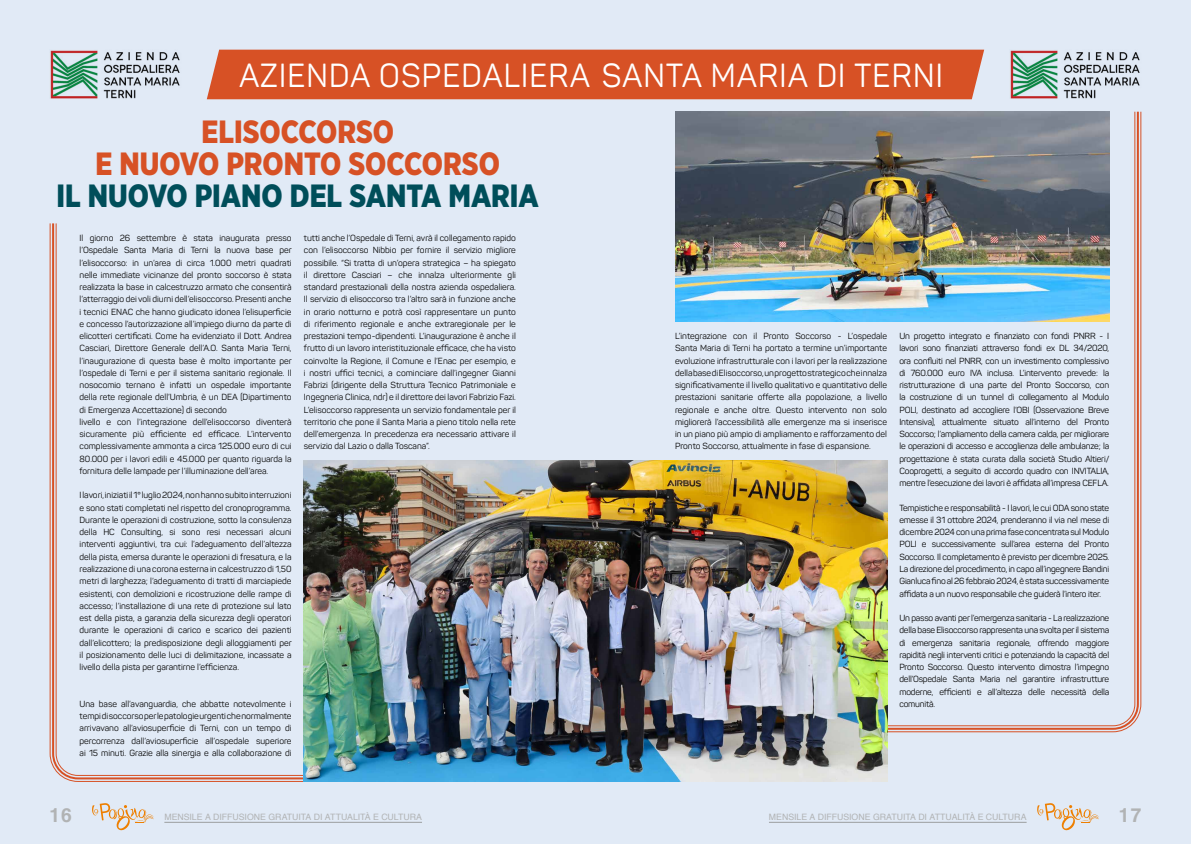
<style>
.page{position:relative;width:1191px;height:844px;background:#fff}
.page>*{position:absolute;margin:0;border:0;box-sizing:border-box;transform-origin:0 0}
.t1{font:32.9px "Panton";letter-spacing:.04em;color:#fff;scale:.95 1}
.t2{font:900 32.11px/32.4px "Gotham Narrow";color:#d75125;text-align:center;scale:.93 1}
.t3{font:900 32.11px "Gotham Narrow";color:#004e5a;scale:.93 1}
.t4{font:700 19.25px "Helvetica";color:#b1b3b4}
.t5{font:8.75px/12.2px "Panton";color:#050505;text-align:justify}
.t6{font:8.75px "Helvetica";letter-spacing:-.005em;color:#b1b3b4}
</style>
<div class="page">
<div style="left:0;top:0;width:1191px;height:843px;background:#e1eaf6"></div>
<img style="left:1010px;top:50px;width:130px;height:49px">
<div style="left:207px;top:50px;width:777px;height:49px;background:#d75125"></div>
<img style="left:50px;top:50px;width:130px;height:49px">
<svg style="left:49px;top:223px;width:286px;height:559px"></svg>
<svg style="left:855px;top:111px;width:284px;height:619px;background:#db9582"></svg>
<svg style="left:856px;top:111px;width:279px;height:615px"></svg>
<img style="left:304px;top:460px;width:583px;height:321px">
<img style="left:675px;top:112px;width:434px;height:210px">
<svg style="left:92px;top:803px;width:62px;height:27px"></svg>
<svg style="left:1037px;top:803px;width:62px;height:27px"></svg>
<hr style="left:164px;top:821px;width:258px;height:1px;background:#9c9e9f">
<hr style="left:769px;top:821px;width:257px;height:1px;background:#9c9e9f">
<h1 class="t1" style="left:239px;top:55px;width:742px">AZIENDA OSPEDALIERA SANTA MARIA DI TERNI</h1>
<h2 class="t2" style="left:96px;top:115px;width:436px">ELISOCCORSO<br>E NUOVO PRONTO SOCCORSO</h2>
<h2 class="t3" style="left:57px;top:175px;width:520px">IL NUOVO PIANO DEL SANTA MARIA</h2>
<p class="t5" style="left:80px;top:232px;width:214px;text-align:left">Il giorno 26 settembre è stata inaugurata presso l’Ospedale Santa Maria di Terni la nuova base per l’elisoccorso: in un’area di circa 1.000 metri quadrati nelle immediate vicinanze del pronto soccorso è stata realizzata la base in calcestruzzo armato che consentirà l’atterraggio dei voli diurni dell’elisoccorso. Presenti anche i tecnici ENAC che hanno giudicato idonea l’elisuperficie e concesso l’autorizzazione all’impiego diurno da parte di elicotteri certificati. Come ha evidenziato il Dott. Andrea Casciari, Direttore Generale dell’A.O. Santa Maria Terni, l’inaugurazione di questa base è molto importante per l’ospedale di Terni e per il sistema sanitario regionale. Il nosocomio ternano è infatti un ospedale importante della rete regionale dell’Umbria, è un DEA (Dipartimento di Emergenza Accettazione) di secondo<br>livello e con l’integrazione dell’elisoccorso diventerà sicuramente più efficiente ed efficace. L’intervento complessivamente ammonta a circa 125.000 euro di cui 80.000 per i lavori edili e 45.000 per quanto riguarda la fornitura delle lampade per l’illuminazione dell’area.</p>
<p class="t5" style="left:80px;top:489px;width:214px">I lavori, iniziati il 1° luglio 2024, non hanno subito interruzioni e sono stati completati nel rispetto del cronoprogramma.<br>Durante le operazioni di costruzione, sotto la consulenza della HC Consulting, si sono resi necessari alcuni interventi aggiuntivi, tra cui: l’adeguamento dell’altezza della pista, emersa durante le operazioni di fresatura, e la realizzazione di una corona esterna in calcestruzzo di 1,50 metri di larghezza; l’adeguamento di tratti di marciapiede esistenti, con demolizioni e ricostruzione delle rampe di accesso; l’installazione di una rete di protezione sul lato est della pista, a garanzia della sicurezza degli operatori durante le operazioni di carico e scarico dei pazienti dall’elicottero; la predisposizione degli alloggiamenti per il posizionamento delle luci di delimitazione, incassate a livello della pista per garantirne l’efficienza.</p>
<p class="t5" style="left:80px;top:697px;width:213px">Una base all’avanguardia, che abbatte notevolmente i tempi di soccorso per le patologie urgenti che normalmente arrivavano all’aviosuperficie di Terni, con un tempo di percorrenza dall’aviosuperficie all’ospedale superiore ai 15 minuti. Grazie alla sinergia e alla collaborazione di</p>
<p class="t5" style="left:304px;top:232px;width:213px">tutti anche l’Ospedale di Terni, avrà il collegamento rapido con l’elisoccorso Nibbio per fornire il servizio migliore possibile. “Si tratta di un’opera strategica – ha spiegato il direttore Casciari – che innalza ulteriormente gli standard prestazionali della nostra azienda ospedaliera.<br>Il servizio di elisoccorso tra l’altro sarà in funzione anche in orario notturno e potrà così rappresentare un punto di riferimento regionale e anche extraregionale per le prestazioni tempo-dipendenti. L’inaugurazione è anche il frutto di un lavoro interistituzionale efficace, che ha visto coinvolte la Regione, il Comune e l’Enac per esempio, e i nostri uffici tecnici, a cominciare dall’ingegner Gianni Fabrizi (dirigente della Struttura Tecnico Patrimoniale e Ingegneria Clinica, ndr) e il direttore dei lavori Fabrizio Fazi.<br>L’elisoccorso rappresenta un servizio fondamentale per il territorio che pone il Santa Maria a pieno titolo nella rete dell’emergenza. In precedenza era necessario attivare il servizio dal Lazio o dalla Toscana”.</p>
<p class="t5" style="left:675px;top:330px;width:213px">L’integrazione con il Pronto Soccorso - L’ospedale Santa Maria di Terni ha portato a termine un’importante evoluzione infrastrutturale con i lavori per la realizzazione della base di Elisoccorso, un progetto strategico che innalza significativamente il livello qualitativo e quantitativo delle prestazioni sanitarie offerte alla popolazione, a livello regionale e anche oltre. Questo intervento non solo migliorerà l’accessibilità alle emergenze ma si inserisce in un piano più ampio di ampliamento e rafforzamento del Pronto Soccorso, attualmente in fase di espansione.</p>
<p class="t5" style="left:899px;top:330px;width:211px">Un progetto integrato e finanziato con fondi PNRR - I lavori sono finanziati attraverso fondi ex DL 34/2020, ora confluiti nel PNRR, con un investimento complessivo di 760.000 euro IVA inclusa. L’intervento prevede: la ristrutturazione di una parte del Pronto Soccorso, con la costruzione di un tunnel di collegamento al Modulo POLI, destinato ad accogliere l’OBI (Osservazione Breve Intensiva), attualmente situato all’interno del Pronto Soccorso; l’ampliamento della camera calda, per migliorare le operazioni di accesso e accoglienza delle ambulanze; la progettazione è stata curata dalla società Studio Altieri/ Cooprogetti, a seguito di accordo quadro con INVITALIA, mentre l’esecuzione dei lavori è affidata all’impresa CEFLA.</p>
<p class="t5" style="left:899px;top:501px;width:211px">Tempistiche e responsabilità - I lavori, le cui ODA sono state emesse il 31 ottobre 2024, prenderanno il via nel mese di dicembre 2024 con una prima fase concentrata sul Modulo POLI e successivamente sull’area esterna del Pronto Soccorso. Il completamento è previsto per dicembre 2025.<br>La direzione del procedimento, in capo all’ingegnere Bandini Gianluca fino al 26 febbraio 2024, è stata successivamente affidata a un nuovo responsabile che guiderà l’intero iter.</p>
<p class="t5" style="left:899px;top:611px;width:211px">Un passo avanti per l’emergenza sanitaria - La realizzazione della base Elisoccorso rappresenta una svolta per il sistema di emergenza sanitaria regionale, offrendo maggiore rapidità negli interventi critici e potenziando la capacità del Pronto Soccorso. Questo intervento dimostra l’impegno dell’Ospedale Santa Maria nel garantire infrastrutture moderne, efficienti e all’altezza delle necessità della comunità.</p>
<h3 class="t4" style="left:50px;top:803px;width:24px">16</h3>
<p class="t6" style="left:164px;top:809px;width:259px">MENSILE A DIFFUSIONE GRATUITA DI ATTUALITÀ E CULTURA</p>
<p class="t6" style="left:769px;top:809px;width:259px">MENSILE A DIFFUSIONE GRATUITA DI ATTUALITÀ E CULTURA</p>
<h3 class="t4" style="left:1119px;top:803px;width:24px">17</h3>
</div>
